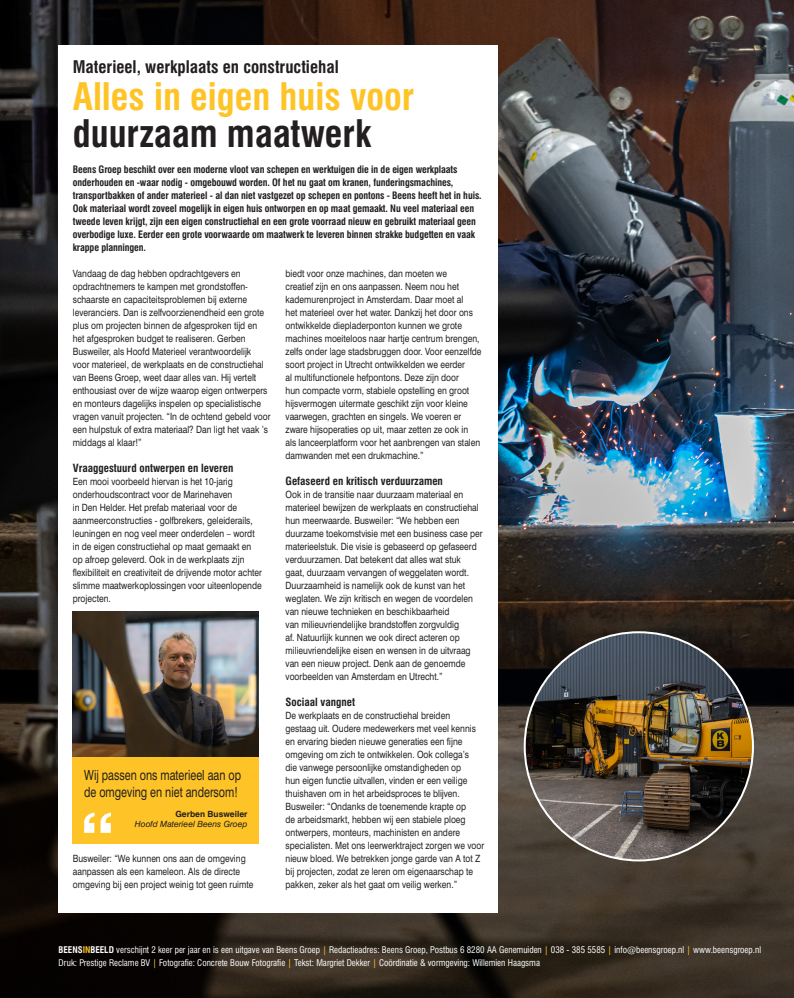
<style>
.page{position:relative;width:794px;height:998px;background:#fff}
.page>*{position:absolute;margin:0;border:0;box-sizing:border-box;transform-origin:0 0}
.Kop_2{font:700 condensed 37px "Swiss 721 BT";color:#fec427}
.Kop_2-2{font:700 condensed 37px "Swiss 721 BT";color:#231f20}
.Kop1{font:700 condensed 17px "Swiss 721 BT";color:#231f20}
.quote{font:14px/16.8px "Swiss 721 BT";color:#231f20;scale:.77 1}
.Subkop{font:700 condensed 11px "Swiss 721 BT";color:#231f20}
.Platte_tekst{font:10px/13px "Swiss 721 BT";color:#231f20;scale:.85 1}
.Plat_intro{font:700 condensed 10px/13px "Swiss 721 BT";letter-spacing:-.01em;color:#231f20}
.Plat_intro-2{font:condensed 9px "Swiss 721 BT";color:#fff}
.naam_quote{font:italic 8.5px "Swiss 721 BT";color:#231f20}
.naam_quote-2{font:700 8.5px "Swiss 721 BT";color:#231f20}
.s1{font-weight:700}
.s2{font-weight:700;color:#fec427}
.s3{color:#fec427}
</style>
<div class="page">
<img style="left:0;top:0;width:794px;height:998px">
<div style="left:59px;top:45px;width:439px;height:868px;background:#fff"></div>
<img style="left:73px;top:612px;width:186px;height:146px">
<div style="left:73px;top:758px;width:186px;height:86px;background:#fec427"></div>
<svg style="left:84px;top:812px;width:27px;height:21px"></svg>
<img style="left:525px;top:632px;width:228px;height:227px">
<p class="Kop1" style="left:73px;top:57px;width:267px">Materieel, werkplaats en constructiehal</p>
<p class="Kop_2" style="left:73px;top:75px;width:343px">Alles in eigen huis voor</p>
<p class="Kop_2-2" style="left:73px;top:112px;width:300px">duurzaam maatwerk</p>
<p class="Plat_intro" style="left:73px;top:163px;width:410px">Beens Groep beschikt over een moderne vloot van schepen en werktuigen die in de eigen werkplaats onderhouden en -waar nodig - omgebouwd worden. Of het nu gaat om kranen, funderingsmachines, transportbakken of ander materieel - al dan niet vastgezet op schepen en pontons - Beens heeft het in huis.<br>Ook materiaal wordt zoveel mogelijk in eigen huis ontworpen en op maat gemaakt. Nu veel materiaal een tweede leven krijgt, zijn een eigen constructiehal en een grote voorraad nieuw en gebruikt materiaal geen overbodige luxe. Eerder een grote voorwaarde om maatwerk te leveren binnen strakke budgetten en vaak krappe planningen.</p>
<p class="Platte_tekst" style="left:73px;top:267px;width:234px">Vandaag de dag hebben opdrachtgevers en opdrachtnemers te kampen met grondstoffen&shy;schaarste en capaciteitsproblemen bij externe leveranciers. Dan is zelfvoorzienendheid een grote plus om projecten binnen de afgesproken tijd en het afgesproken budget te realiseren. Gerben Busweiler, als Hoofd Materieel verantwoordelijk voor materieel, de werkplaats en de constructiehal van Beens Groep, weet daar alles van. Hij vertelt enthousiast over de wijze waarop eigen ontwerpers en monteurs dagelijks inspelen op specialistische vragen vanuit projecten. “In de ochtend gebeld voor een hulpstuk of extra materiaal? Dan ligt het vaak ’s middags al klaar!”</p>
<p class="Subkop" style="left:73px;top:461px;width:162px">Vraaggestuurd ontwerpen en leveren</p>
<p class="Platte_tekst" style="left:73px;top:475px;width:224px">Een mooi voorbeeld hiervan is het 10-jarig onderhoudscontract voor de Marinehaven<br>in Den Helder. Het prefab materiaal voor de aanmeerconstructies - golfbrekers, geleiderails, leuningen en nog veel meer onderdelen – wordt in de eigen constructiehal op maat gemaakt en op afroep geleverd. Ook in de werkplaats zijn flexibiliteit en creativiteit de drijvende motor achter slimme maatwerkoplossingen voor uiteenlopende projecten.</p>
<p class="Platte_tekst" style="left:285px;top:267px;width:232px">biedt voor onze machines, dan moeten we<br>creatief zijn en ons aanpassen. Neem nou het kademurenproject in Amsterdam. Daar moet al<br>het materieel over het water. Dankzij het door ons ontwikkelde diepladerponton kunnen we grote machines moeiteloos naar hartje centrum brengen, zelfs onder lage stadsbruggen door. Voor eenzelfde soort project in Utrecht ontwikkelden we eerder<br>al multifunctionele hefpontons. Deze zijn door<br>hun compacte vorm, stabiele opstelling en groot hijsvermogen uitermate geschikt zijn voor kleine vaarwegen, grachten en singels. We voeren er zware hijsoperaties op uit, maar zetten ze ook in<br>als lanceerplatform voor het aanbrengen van stalen damwanden met een drukmachine.”</p>
<p class="Subkop" style="left:285px;top:474px;width:159px">Gefaseerd en kritisch verduurzamen</p>
<p class="Platte_tekst" style="left:285px;top:488px;width:233px">Ook in de transitie naar duurzaam materiaal en materieel bewijzen de werkplaats en constructiehal hun meerwaarde. Busweiler: “We hebben een duurzame toekomstvisie met een business case per materieelstuk. Die visie is gebaseerd op gefaseerd verduurzamen. Dat betekent dat alles wat stuk<br>gaat, duurzaam vervangen of weggelaten wordt.<br>Duurzaamheid is namelijk ook de kunst van het weglaten. We zijn kritisch en wegen de voordelen van nieuwe technieken en beschikbaarheid<br>van milieuvriendelijke brandstoffen zorgvuldig<br>af. Natuurlijk kunnen we ook direct acteren op milieuvriendelijke eisen en wensen in de uitvraag van een nieuw project. Denk aan de genoemde voorbeelden van Amsterdam en Utrecht.”</p>
<p class="Subkop" style="left:285px;top:695px;width:71px">Sociaal vangnet</p>
<p class="Platte_tekst" style="left:285px;top:709px;width:235px">De werkplaats en de constructiehal breiden<br>gestaag uit. Oudere medewerkers met veel kennis en ervaring bieden nieuwe generaties een fijne omgeving om zich te ontwikkelen. Ook collega’s<br>die vanwege persoonlijke omstandigheden op<br>hun eigen functie uitvallen, vinden er een veilige thuishaven om in het arbeidsproces te blijven.<br>Busweiler: “Ondanks de toenemende krapte op<br>de arbeidsmarkt, hebben wij een stabiele ploeg ontwerpers, monteurs, machinisten en andere specialisten. Met ons leerwerktraject zorgen we voor nieuw bloed. We betrekken jonge garde van A tot Z bij projecten, zodat ze leren om eigenaarschap te pakken, zeker als het gaat om veilig werken.”</p>
<p class="quote" style="left:84px;top:766px;width:205px">Wij passen ons materieel aan op de omgeving en niet andersom!</p>
<p class="naam_quote-2" style="left:175px;top:809px;width:74px">Gerben Busweiler</p>
<p class="naam_quote" style="left:135px;top:819px;width:114px">Hoofd Materieel Beens Groep</p>
<p class="Platte_tekst" style="left:73px;top:852px;width:214px">Busweiler: “We kunnen ons aan de omgeving aanpassen als een kameleon. Als de directe omgeving bij een project weinig tot geen ruimte</p>
<p class="Plat_intro-2" style="left:59px;top:944px;width:704px"><span class="s1">BEENS</span><span class="s2">IN</span><span class="s1">BEELD</span> verschijnt 2 keer per jaar en is een uitgave van Beens Groep <span class="s3">|</span> Redactieadres: Beens Groep, Postbus 6 8280 AA Genemuiden <span class="s3">|</span> 038 - 385 5585 <span class="s3">|</span> info@beensgroep.nl <span class="s3">|</span> www.beensgroep.nl</p>
<p class="Plat_intro-2" style="left:59px;top:957px;width:483px">Druk: Prestige Reclame BV <span class="s3">|</span> Fotografie: Concrete Bouw Fotografie <span class="s3">|</span> Tekst: Margriet Dekker <span class="s3">|</span> Coördinatie &amp; vormgeving: Willemien Haagsma</p>
</div>
